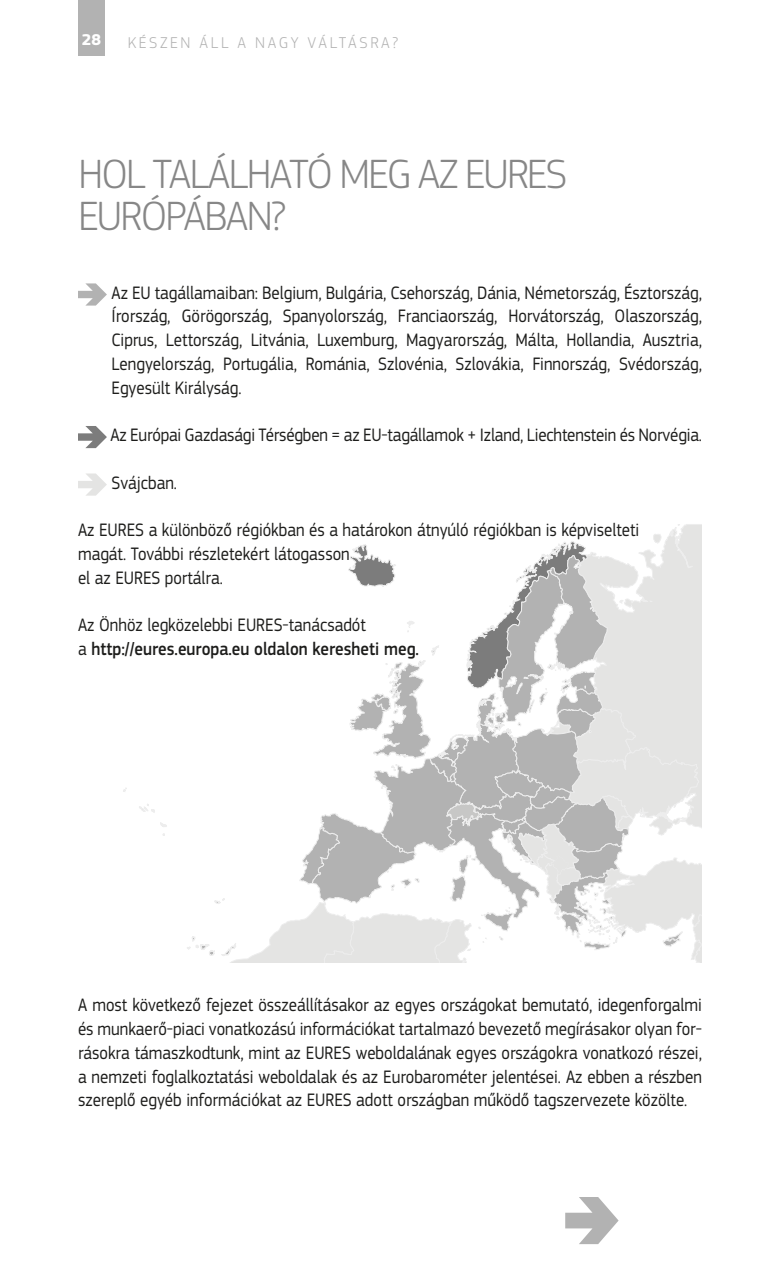
<style>
.page{position:relative;width:780px;height:1276px;background:#fff}
.page>*{position:absolute;margin:0;border:0;box-sizing:border-box;transform-origin:0 0}
.title_1_pre_faux{font:300 42.5px/42.5px "PF Square Sans Pro";letter-spacing:-.04em;color:#878787}
.body{font:18.75px/23.8px "PF Square Sans Pro";color:#1d1d1b;text-align:justify;scale:.9 1}
.body-2{font:500 18.75px/23.8px "PF Square Sans Pro";color:#1d1d1b;scale:.9 1}
.t1{font:300 16.25px "PF Square Sans Pro";color:#b2b2b2}
.t2{font:700 16.25px "PF Square Sans Pro";color:#fff}
.s1{font-weight:400}
</style>
<div class="page">
<div style="left:78px;top:0;width:27px;height:55px;background:#b2b2b2"></div>
<svg style="left:565px;top:1197px;width:53px;height:47px"></svg>
<svg style="left:78px;top:283px;width:29px;height:22px"></svg>
<svg style="left:78px;top:426px;width:29px;height:22px"></svg>
<svg style="left:78px;top:473px;width:29px;height:22px"></svg>
<svg style="left:123px;top:788px;width:43px;height:47px"></svg>
<svg style="left:187px;top:524px;width:514px;height:439px"></svg>
<p class="t2" style="left:82px;top:30px;width:21px">28</p>
<p class="t1" style="left:128px;top:33px;width:23px">KÉSZEN</p>
<p class="t1" style="left:199px;top:33px;width:11px">ÁLL</p>
<p class="t1" style="left:237px;top:33px;width:30px">A NAGY</p>
<p class="t1" style="left:307px;top:33px;width:12px">VÁLTÁSRA</p>
<p class="t1" style="left:392px;top:33px;width:7px">?</p>
<p class="title_1_pre_faux" style="left:78px;top:152px;width:490px">HOL TALÁLHATÓ MEG AZ EURES<br>EURÓPÁBAN?</p>
<p class="body" style="left:111px;top:280px;width:657px">Az EU tagállamaiban: Belgium, Bulgária, Csehország, Dánia, Németország, Észtország, Írország, Görögország, Spanyolország, Franciaország, Horvátország, Olaszország, Ciprus, Lettország, Litvánia, Luxemburg, Magyarország, Málta, Hollandia, Ausztria, Lengyelország, Portugália, Románia, Szlovénia, Szlovákia, Finnország, Svédország, Egyesült Királyság.</p>
<p class="body" style="left:110px;top:423px;width:658px">Az Európai Gazdasági Térségben = az EU-tagállamok + Izland, Liechtenstein és Norvégia.</p>
<p class="body" style="left:111px;top:470px;width:74px">Svájcban.</p>
<p class="body" style="left:78px;top:518px;width:625px;text-align:left">Az EURES a különböző régiókban és a határokon átnyúló régiókban is képviselteti magát. További részletekért látogasson<br>el az EURES portálra.</p>
<p class="body-2" style="left:78px;top:613px;width:380px"><span class="s1">Az Önhöz legközelebbi EURES-tanácsadót<br>a</span> http://eures.europa.eu oldalon keresheti meg.</p>
<p class="body" style="left:78px;top:993px;width:694px">A most következő fejezet összeállításakor az egyes országokat bemutató, idegenforgalmi és munkaerő-piaci vonatkozású információkat tartalmazó bevezető megírásakor olyan for&shy;rásokra támaszkodtunk, mint az EURES weboldalának egyes országokra vonatkozó részei, a nemzeti foglalkoztatási weboldalak és az Eurobarométer jelentései. Az ebben a részben szereplő egyéb információkat az EURES adott országban működő tagszervezete közölte.</p>
</div>
